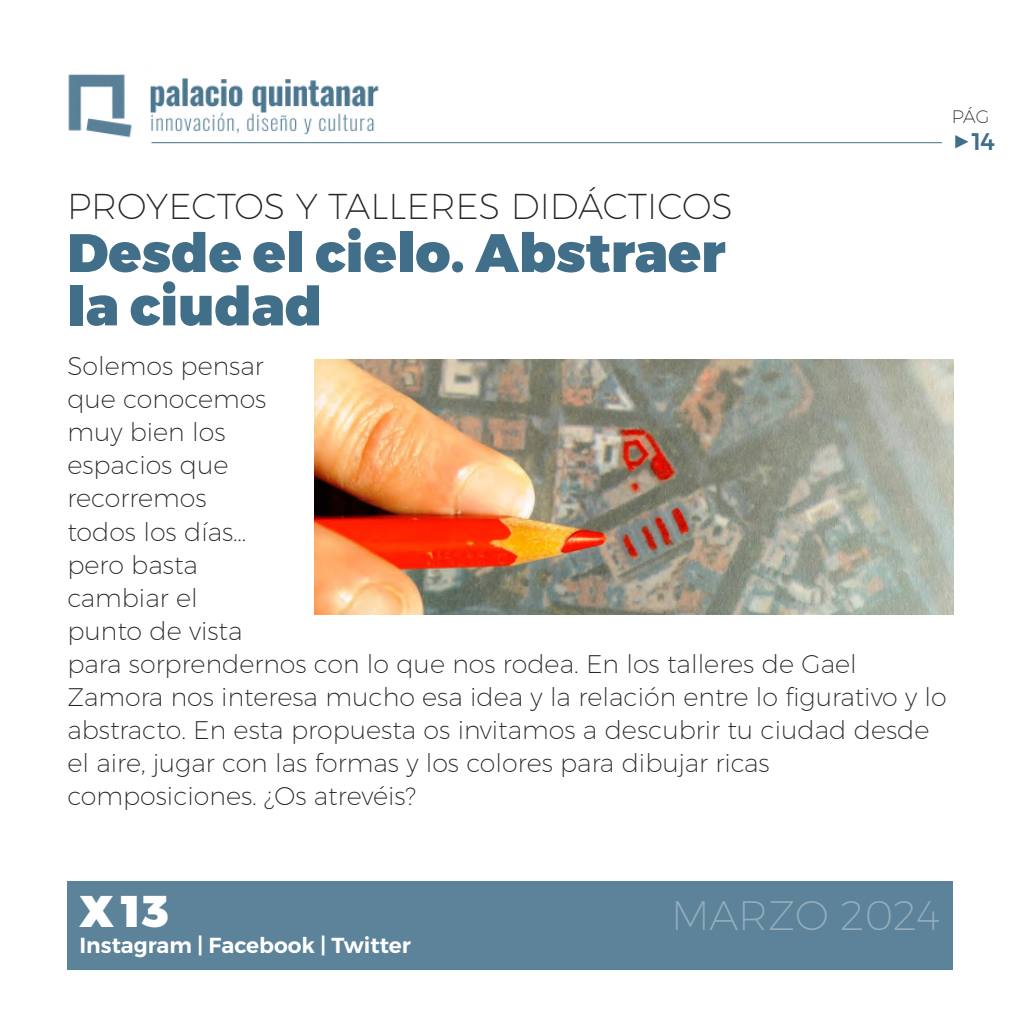
<style>
.page{position:relative;width:1021px;height:1021px;background:#fff}
.page>*{position:absolute;margin:0;border:0;box-sizing:border-box;transform-origin:0 0}
.t1{font:900 54px/53.4px "Montserrat";color:#416f89}
.t2{font:900 44.4px "Montserrat";color:#fff}
.t3{font:200 41.1px "Montserrat";color:#93adbb}
.t4{font:200 36px "Montserrat";color:#272526}
.t5{font:200 25.5px/33px "Montserrat";color:#272526}
.t6{font:500 24px "Montserrat";color:#416f89}
.t7{font:600 21.6px "Montserrat";color:#fff}
.t8{font:200 18px "Montserrat";color:#272526}
.s1{font-weight:800;font-size:31.2px}
</style>
<div class="page">
<img style="left:68px;top:74px;width:316px;height:70px">
<div style="left:67px;top:881px;width:885px;height:88px;background:#5c8399"></div>
<img style="left:314px;top:359px;width:639px;height:256px">
<hr style="left:151px;top:142px;width:790px;height:1px;background:#416f89">
<p class="t8" style="left:951px;top:110px;width:39px">PÁG</p>
<p class="t6" style="left:951px;top:128px;width:45px"><span class="s1">▶</span>14</p>
<p class="t4" style="left:67px;top:192px;width:667px">PROYECTOS Y TALLERES DIDÁCTICOS</p>
<p class="t1" style="left:67px;top:231px;width:660px">Desde el cielo. Abstraer la ciudad</p>
<p class="t5" style="left:67px;top:352px;width:880px">Solemos pensar<br>que conocemos<br>muy bien los<br>espacios que<br>recorremos<br>todos los días…<br>pero basta<br>cambiar el<br>punto de vista<br>para sorprendernos con lo que nos rodea. En los talleres de Gael<br>Zamora nos interesa mucho esa idea y la relación entre lo figurativo y lo abstracto. En esta propuesta os invitamos a descubrir tu ciudad desde el aire, jugar con las formas y los colores para dibujar ricas composiciones. ¿Os atrevéis?</p>
<p class="t2" style="left:79px;top:894px;width:91px">X 13</p>
<p class="t3" style="left:671px;top:899px;width:270px">MARZO 2024</p>
<p class="t7" style="left:79px;top:937px;width:333px">Instagram | Facebook | Twitter</p>
</div>
